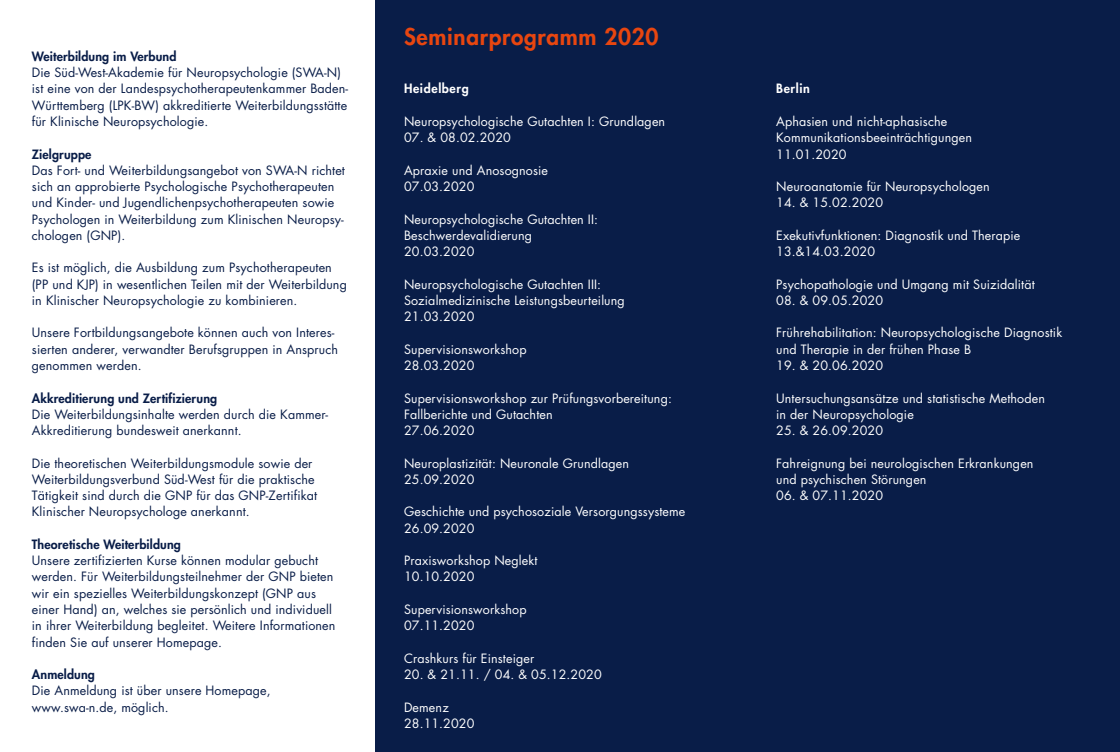
<style>
.page{position:relative;width:1120px;height:752px;background:#fff}
.page>*{position:absolute;margin:0;border:0;box-sizing:border-box;transform-origin:0 0}
.t1{font:800 22.5px "Futura";letter-spacing:.03em;color:#e84610}
.t2{font:12.5px/16.2px "Futura";letter-spacing:.01em;color:#091d48}
.t3{font:12.5px/16.2px "Futura";letter-spacing:.01em;color:#fff}
.t4{font:800 12.5px "Futura";letter-spacing:.01em;color:#091d48}
.t5{font:800 12.5px "Futura";letter-spacing:.05em;color:#fff}
</style>
<div class="page">
<div style="left:376px;top:0;width:744px;height:751px;background:#091d48"></div>
<p class="t4" style="left:32px;top:48px;width:146px">Weiterbildung im Verbund</p>
<p class="t2" style="left:32px;top:65px;width:318px">Die Süd-West-Akademie für Neuropsychologie (SWA-N) ist eine von der Landespsychotherapeutenkammer Baden-Württemberg (LPK-BW) akkreditierte Weiterbildungsstätte für Klinische Neuropsychologie.</p>
<p class="t4" style="left:32px;top:146px;width:61px">Zielgruppe</p>
<p class="t2" style="left:32px;top:162px;width:314px">Das Fort- und Weiterbildungsangebot von SWA-N richtet sich an approbierte Psychologische Psychotherapeuten und Kinder- und Jugendlichenpsychotherapeuten sowie Psychologen in Weiterbildung zum Klinischen Neuropsy&shy;chologen (GNP).</p>
<p class="t2" style="left:32px;top:260px;width:316px">Es ist möglich, die Ausbildung zum Psychotherapeuten (PP und KJP) in wesentlichen Teilen mit der Weiterbildung in Klinischer Neuropsychologie zu kombinieren.</p>
<p class="t2" style="left:32px;top:325px;width:308px">Unsere Fortbildungsangebote können auch von Interes&shy;sierten anderer, verwandter Berufsgruppen in Anspruch genommen werden.</p>
<p class="t4" style="left:32px;top:390px;width:187px">Akkreditierung und Zertifizierung</p>
<p class="t2" style="left:32px;top:406px;width:298px">Die Weiterbildungsinhalte werden durch die Kammer-<br>Akkreditierung bundesweit anerkannt.</p>
<p class="t2" style="left:32px;top:455px;width:287px">Die theoretischen Weiterbildungsmodule sowie der Weiterbildungsverbund Süd-West für die praktische Tätigkeit sind durch die GNP für das GNP-Zertifikat Klinischer Neuropsychologe anerkannt.</p>
<p class="t4" style="left:32px;top:536px;width:150px">Theoretische Weiterbildung</p>
<p class="t2" style="left:32px;top:552px;width:305px">Unsere zertifizierten Kurse können modular gebucht werden. Für Weiterbildungsteilnehmer der GNP bieten wir ein spezielles Weiterbildungskonzept (GNP aus einer Hand) an, welches sie persönlich und individuell in ihrer Weiterbildung begleitet. Weitere Informationen finden Sie auf unserer Homepage.</p>
<p class="t4" style="left:32px;top:666px;width:65px">Anmeldung</p>
<p class="t2" style="left:32px;top:682px;width:240px">Die Anmeldung ist über unsere Homepage, www.swa-n.de, möglich.</p>
<h1 class="t1" style="left:404px;top:22px;width:256px">Seminarprogramm 2020</h1>
<p class="t5" style="left:404px;top:81px;width:66px">Heidelberg</p>
<p class="t3" style="left:404px;top:113px;width:263px">Neuropsychologische Gutachten I: Grundlagen</p>
<p class="t3" style="left:404px;top:130px;width:108px">07. &amp; 08.02.2020</p>
<p class="t3" style="left:404px;top:162px;width:146px">Apraxie und Anosognosie<br>07.03.2020</p>
<p class="t3" style="left:404px;top:211px;width:195px">Neuropsychologische Gutachten II:<br>Beschwerdevalidierung<br>20.03.2020</p>
<p class="t3" style="left:404px;top:276px;width:222px">Neuropsychologische Gutachten III:<br>Sozialmedizinische Leistungsbeurteilung<br>21.03.2020</p>
<p class="t3" style="left:404px;top:341px;width:124px">Supervisionsworkshop<br>28.03.2020</p>
<p class="t3" style="left:404px;top:390px;width:269px">Supervisionsworkshop zur Prüfungsvorbereitung:<br>Fallberichte und Gutachten<br>27.06.2020</p>
<p class="t3" style="left:404px;top:455px;width:226px">Neuroplastizität: Neuronale Grundlagen<br>25.09.2020</p>
<p class="t3" style="left:404px;top:503px;width:283px">Geschichte und psychosoziale Versorgungssysteme<br>26.09.2020</p>
<p class="t3" style="left:404px;top:552px;width:135px">Praxisworkshop Neglekt<br>10.10.2020</p>
<p class="t3" style="left:404px;top:601px;width:124px">Supervisionsworkshop<br>07.11.2020</p>
<p class="t3" style="left:404px;top:650px;width:132px">Crashkurs für Einsteiger</p>
<p class="t3" style="left:404px;top:666px;width:199px">20. &amp; 21.11. / 04. &amp; 05.12.2020</p>
<p class="t3" style="left:404px;top:698px;width:72px">Demenz<br>28.11.2020</p>
<p class="t5" style="left:776px;top:81px;width:35px">Berlin</p>
<p class="t3" style="left:776px;top:113px;width:197px">Aphasien und nicht-aphasische<br>Kommunikationsbeeinträchtigungen<br>11.01.2020</p>
<p class="t3" style="left:776px;top:178px;width:215px">Neuroanatomie für Neuropsychologen</p>
<p class="t3" style="left:776px;top:195px;width:108px">14. &amp; 15.02.2020</p>
<p class="t3" style="left:776px;top:227px;width:246px">Exekutivfunktionen: Diagnostik und Therapie<br>13.&amp;14.03.2020</p>
<p class="t3" style="left:776px;top:276px;width:260px">Psychopathologie und Umgang mit Suizidalität</p>
<p class="t3" style="left:776px;top:292px;width:108px">08. &amp; 09.05.2020</p>
<p class="t3" style="left:776px;top:325px;width:287px">Frührehabilitation: Neuropsychologische Diagnostik und Therapie in der frühen Phase B</p>
<p class="t3" style="left:776px;top:357px;width:108px">19. &amp; 20.06.2020</p>
<p class="t3" style="left:776px;top:390px;width:270px">Untersuchungsansätze und statistische Methoden in der Neuropsychologie</p>
<p class="t3" style="left:776px;top:422px;width:108px">25. &amp; 26.09.2020</p>
<p class="t3" style="left:776px;top:455px;width:259px">Fahreignung bei neurologischen Erkrankungen und psychischen Störungen</p>
<p class="t3" style="left:776px;top:487px;width:108px">06. &amp; 07.11.2020</p>
</div>
